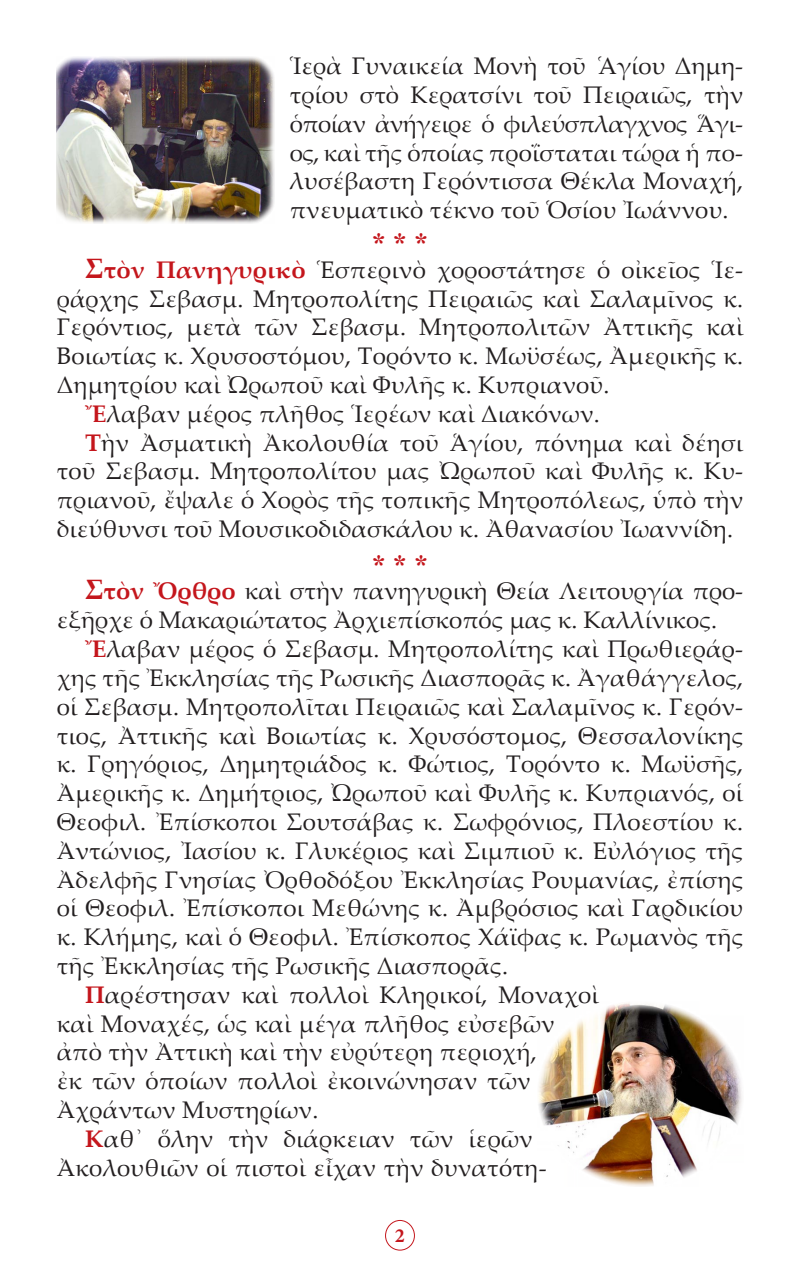
<style>
.page{position:relative;width:800px;height:1270px;background:#fff}
.page>*{position:absolute;margin:0;border:0;box-sizing:border-box;transform-origin:0 0}
.t1{font:28px "CTOS New Times Bold Test 1";color:#c4161c}
.t2{font:24px/28.8px "Palatino Linotype";letter-spacing:.01em;color:#231f20;text-align:justify}
.t3{font:700 20px "Minion Pro";color:#c4161c}
.s1{font-weight:700;font-size:28px;color:#c4161c}
.s2{font-weight:700;color:#c4161c}
</style>
<div class="page">
<div style="left:385px;top:1220px;width:30px;height:30px;border:1px solid #c4161c;border-radius:50%"></div>
<img style="left:57px;top:57px;width:217px;height:166px">
<img style="left:538px;top:1003px;width:204px;height:184px">
<p class="t2" style="left:290px;top:51px;width:455px">Ἱερὰ Γυναικεία Μονὴ τοῦ ῾Αγίου Δημη&shy;τρίου στὸ Κερατσίνι τοῦ Πειραιῶς, τὴν ὁποίαν ἀνήγειρε ὁ φιλεύσπλαγχνος Ἅγι&shy;ος, καὶ τῆς ὁποίας προΐσταται τώρα ἡ πο&shy;λυσέβαστη Γερόντισσα Θέκλα Μοναχή, πνευματικὸ τέκνο τοῦ Ὁσίου Ἰωάννου.</p>
<p class="t1" style="left:372px;top:227px;width:57px">* * *</p>
<p class="t2" style="left:57px;top:254px;width:688px;text-indent:28px"><span class="s1">Σ</span><span class="s2">τὸν Πανηγυρικὸ</span> Ἑσπερινὸ χοροστάτησε ὁ οἰκεῖος Ἱε&shy;ράρχης Σεβασμ. Μητροπολίτης Πειραιῶς καὶ Σαλαμῖνος κ.<br>Γερόντιος, μετὰ τῶν Σεβασμ. Μητροπολιτῶν Ἀττικῆς καὶ Βοιωτίας κ. Χρυσοστόμου, Τορόντο κ. Μωϋσέως, Ἀμερικῆς κ.<br>Δημητρίου καὶ Ὠρωποῦ καὶ Φυλῆς κ. Κυπριανοῦ.</p>
<p class="t2" style="left:85px;top:398px;width:516px"><span class="s2">Ἔ</span>λαβαν μέρος πλῆθος Ἱερέων καὶ Διακόνων.</p>
<p class="t2" style="left:57px;top:427px;width:688px;text-indent:28px"><span class="s2">Τ</span>ὴν Ἀσματικὴ Ἀκολουθία τοῦ Ἁγίου, πόνημα καὶ δέησι τοῦ Σεβασμ. Μητροπολίτου μας Ὠρωποῦ καὶ Φυλῆς κ. Κυ&shy;πριανοῦ, ἔψαλε ὁ Χορὸς τῆς τοπικῆς Μητροπόλεως, ὑπὸ τὴν διεύθυνσι τοῦ Μουσικοδιδασκάλου κ. Ἀθανασίου Ἰωαννίδη.</p>
<p class="t1" style="left:372px;top:549px;width:57px">* * *</p>
<p class="t2" style="left:57px;top:576px;width:688px;text-indent:28px"><span class="s1">Σ</span><span class="s2">τὸν Ὄρθρο</span> καὶ στὴν πανηγυρικὴ Θεία Λειτουργία προ&shy;εξῆρχε ὁ Μακαριώτατος Ἀρχιεπίσκοπός μας κ. Καλλίνικος.</p>
<p class="t2" style="left:57px;top:634px;width:688px;text-indent:28px"><span class="s2">Ἔ</span>λαβαν μέρος ὁ Σεβασμ. Μητροπολίτης καὶ Πρωθιεράρ&shy;χης τῆς Ἐκκλησίας τῆς Ρωσικῆς Διασπορᾶς κ. Ἀγαθάγγελος, οἱ Σεβασμ. Μητροπολῖται Πειραιῶς καὶ Σαλαμῖνος κ. Γερόν&shy;τιος, Ἀττικῆς καὶ Βοιωτίας κ. Χρυσόστομος, Θεσσαλονίκης κ. Γρηγόριος, Δημητριάδος κ. Φώτιος, Τορόντο κ. Μωϋσῆς, Ἀμερικῆς κ. Δημήτριος, Ὠρωποῦ καὶ Φυλῆς κ. Κυπριανός, οἱ Θεοφιλ. Ἐπίσκοποι Σουτσάβας κ. Σωφρόνιος, Πλοεστίου κ.<br>Ἀντώνιος, Ἰασίου κ. Γλυκέριος καὶ Σιμπιοῦ κ. Εὐλόγιος τῆς Ἀδελφῆς Γνησίας Ὀρθοδόξου Ἐκκλησίας Ρουμανίας, ἐπίσης οἱ Θεοφιλ. Ἐπίσκοποι Μεθώνης κ. Ἀμβρόσιος καὶ Γαρδικίου κ. Κλήμης, καὶ ὁ Θεοφιλ. Ἐπίσκοπος Χάϊφας κ. Ρωμανὸς τῆς τῆς Ἐκκλησίας τῆς Ρωσικῆς Διασπορᾶς.</p>
<p class="t2" style="left:57px;top:979px;width:544px;text-align:left;text-indent:28px"><span class="s2">Π</span>αρέστησαν καὶ πολλοὶ Κληρικοί, Μοναχοὶ καὶ Μοναχές, ὡς καὶ μέγα πλῆθος εὐσεβῶν ἀπὸ τὴν Ἀττικὴ καὶ τὴν εὐρύτερη περιοχή,<br>ἐκ τῶν ὁποίων πολλοὶ ἐκοινώνησαν τῶν Ἀχράντων Μυστηρίων.</p>
<p class="t2" style="left:57px;top:1123px;width:491px;text-align:center"><span class="s2">Κ</span>αθ᾿ ὅλην τὴν διάρκειαν τῶν ἱερῶν<br>Ἀκολουθιῶν οἱ πιστοὶ εἶχαν τὴν δυνατότη-</p>
<p class="t3" style="left:395px;top:1221px;width:11px">2</p>
</div>
